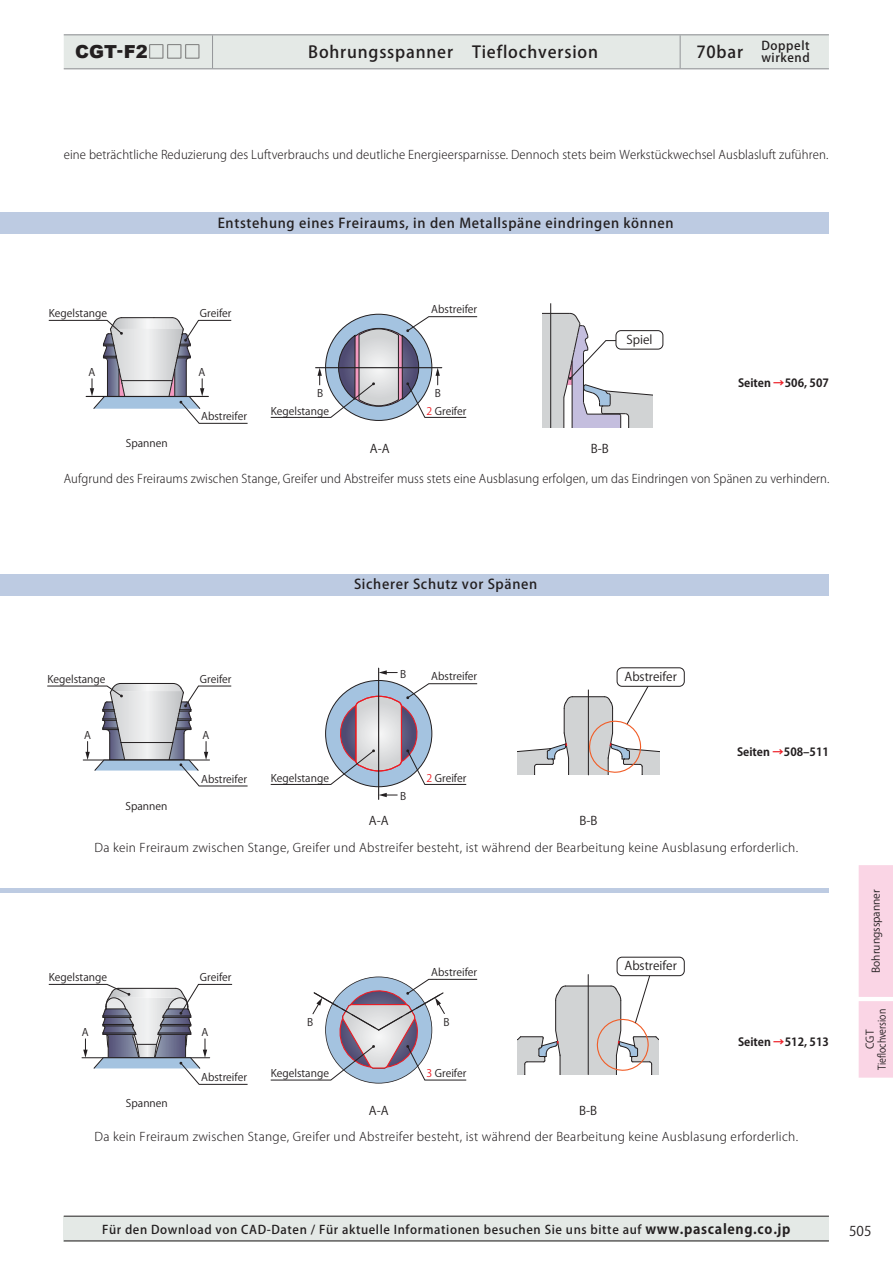
<style>
.page{position:relative;width:893px;height:1263px;background:#fff}
.page>*{position:absolute;margin:0;border:0;box-sizing:border-box;transform-origin:0 0}
.t1{font:900 18px "Arial";color:#231f20}
.t2{font:16.5px "Koz Go Pro Medium 90 msp RKSJ H";letter-spacing:.05em;color:#231f20}
.t3{font:13.5px "Koz Go Pro Medium 90 msp RKSJ H";letter-spacing:.05em;color:#231f20}
.t4{font:13.5px "Koz Go Pro Regular 90 msp RKSJ H";color:#231f20}
.t5{font:12px "Koz Go Pro Light 90 msp RKSJ H";letter-spacing:.01em;color:#231f20}
.t6{font:12px "Koz Go Pro Light 90 msp RKSJ H";letter-spacing:.01em;color:#231f20;scale:.96 1}
.t7{font:12px "Koz Go Pro Light 90 msp RKSJ H";letter-spacing:.01em;color:#231f20;scale:.95 1}
.t8{font:12px/12px "Koz Go Pro Medium 90 msp RKSJ H";letter-spacing:.05em;color:#231f20}
.t9{font:12px "Koz Go Pro Regular 90 msp RKSJ H";color:#231f20}
.t10{font:11.25px "Koz Go Pro Bold 90 msp RKSJ H";color:#231f20}
.t11{font:10.5px/12px "Koz Go Pro Regular 90 msp RKSJ H";color:#231f20;text-align:center}
.s1{font-size:17.25px}
.s2{font-family:"Koz Go Pro Extra Light 90 msp RKSJ H";font-weight:400;font-size:17.25px}
.s3{color:#ed1c24}
.s4{font-family:"Koz Go Pro Bold 90 msp RKSJ H";font-size:13.5px}
</style>
<div class="page">
<div style="left:64px;top:1216px;width:765px;height:25px;background:#e4e9e6"></div>
<hr style="left:64px;top:1216px;width:765px;height:1px;background:#231f20">
<hr style="left:64px;top:1241px;width:765px;height:1px;background:#231f20">
<div style="left:64px;top:35px;width:765px;height:33px;background:#e4e9e6"></div>
<hr style="left:212px;top:35px;width:1px;height:33px;background:#939598">
<hr style="left:680px;top:35px;width:1px;height:33px;background:#939598">
<hr style="left:64px;top:34px;width:765px;height:1px;background:#939598">
<hr style="left:64px;top:68px;width:765px;height:1px;background:#939598">
<div style="left:859px;top:865px;width:34px;height:213px;background:#fad5e5"></div>
<hr style="left:550px;top:303px;width:1px;height:125px;background:#231f20">
<hr style="left:0;top:889px;width:829px;height:4px;background:#bdcbe2">
<svg style="left:542px;top:313px;width:111px;height:115px"></svg>
<svg style="left:518px;top:972px;width:141px;height:103px"></svg>
<svg style="left:518px;top:681px;width:141px;height:94px"></svg>
<div style="left:0;top:213px;width:829px;height:21px;background:#bdcbe2"></div>
<div style="left:0;top:574px;width:829px;height:21px;background:#bdcbe2"></div>
<div style="left:617px;top:668px;width:67px;height:18px;background:#fff;border-radius:5px"></div>
<div style="left:617px;top:667px;width:68px;height:20px;border:1px solid #231f20;border-radius:5px"></div>
<div style="left:617px;top:957px;width:67px;height:19px;background:#fff;border-radius:5px"></div>
<div style="left:617px;top:957px;width:68px;height:19px;border:1px solid #231f20;border-radius:5px"></div>
<div style="left:616px;top:331px;width:47px;height:18px;background:#fff;border-radius:5px"></div>
<div style="left:616px;top:330px;width:47px;height:19px;border:1px solid #231f20;border-radius:5px"></div>
<svg style="left:270px;top:316px;width:207px;height:768px"></svg>
<svg style="left:48px;top:317px;width:200px;height:107px"></svg>
<svg style="left:47px;top:683px;width:201px;height:103px"></svg>
<svg style="left:48px;top:984px;width:200px;height:101px"></svg>
<h1 class="t1" style="left:75px;top:38px;width:128px">CGT<span class="s1">-</span>F2<span class="s2">□□□</span></h1>
<h2 class="t2" style="left:308px;top:46px;width:291px">Bohrungsspanner Tieflochversion</h2>
<h2 class="t2" style="left:696px;top:46px;width:66px">70bar　</h2>
<p class="t8" style="left:761px;top:41px;width:50px">Doppelt wirkend</p>
<p class="t6" style="left:64px;top:150px;width:798px">eine beträchtliche Reduzierung des Luftverbrauchs und deutliche Energieersparnisse. Dennoch stets beim Werkstückwechsel Ausblasluft zuführen.</p>
<p class="t11" style="left:49px;top:309px;width:60px">Kegelstange</p>
<p class="t3" style="left:218px;top:218px;width:457px">Entstehung eines Freiraums, in den Metallspäne eindringen können</p>
<p class="t11" style="left:200px;top:309px;width:33px">Greifer</p>
<p class="t11" style="left:431px;top:305px;width:47px">Abstreifer</p>
<p class="t9" style="left:626px;top:335px;width:28px">Spiel</p>
<p class="t11" style="left:88px;top:368px;width:8px">A</p>
<p class="t11" style="left:199px;top:368px;width:8px">A</p>
<p class="t11" style="left:126px;top:438px;width:43px">Spannen</p>
<p class="t11" style="left:201px;top:411px;width:47px">Abstreifer</p>
<p class="t11" style="left:317px;top:389px;width:8px">B</p>
<p class="t11" style="left:435px;top:389px;width:8px">B</p>
<p class="t11" style="left:271px;top:406px;width:60px">Kegelstange</p>
<p class="t11" style="left:427px;top:406px;width:41px"><span class="s3">2</span> Greifer</p>
<p class="t9" style="left:370px;top:444px;width:21px">A-A</p>
<p class="t9" style="left:591px;top:444px;width:20px">B-B</p>
<p class="t10" style="left:738px;top:379px;width:92px">Seiten <span class="s3">→</span>506, 507</p>
<p class="t7" style="left:64px;top:474px;width:807px">Aufgrund des Freiraums zwischen Stange, Greifer und Abstreifer muss stets eine Ausblasung erfolgen, um das Eindringen von Spänen zu verhindern.</p>
<p class="t3" style="left:354px;top:579px;width:185px">Sicherer Schutz vor Spänen</p>
<p class="t11" style="left:47px;top:674px;width:60px">Kegelstange</p>
<p class="t11" style="left:200px;top:674px;width:33px">Greifer</p>
<p class="t11" style="left:84px;top:730px;width:8px">A</p>
<p class="t11" style="left:203px;top:730px;width:8px">A</p>
<p class="t11" style="left:126px;top:802px;width:43px">Spannen</p>
<p class="t11" style="left:201px;top:774px;width:47px">Abstreifer</p>
<p class="t11" style="left:400px;top:669px;width:8px">B</p>
<p class="t11" style="left:431px;top:672px;width:47px">Abstreifer</p>
<p class="t11" style="left:271px;top:773px;width:60px">Kegelstange</p>
<p class="t11" style="left:427px;top:773px;width:41px"><span class="s3">2</span> Greifer</p>
<p class="t11" style="left:400px;top:791px;width:8px">B</p>
<p class="t9" style="left:369px;top:816px;width:21px">A-A</p>
<p class="t9" style="left:579px;top:816px;width:20px">B-B</p>
<p class="t9" style="left:624px;top:672px;width:54px">Abstreifer</p>
<p class="t10" style="left:737px;top:747px;width:93px">Seiten <span class="s3">→</span>508‒511</p>
<p class="t5" style="left:95px;top:843px;width:705px">Da kein Freiraum zwischen Stange, Greifer und Abstreifer besteht, ist während der Bearbeitung keine Ausblasung erforderlich.</p>
<p class="t11" style="left:49px;top:973px;width:60px">Kegelstange</p>
<p class="t11" style="left:200px;top:973px;width:33px">Greifer</p>
<p class="t11" style="left:82px;top:1028px;width:8px">A</p>
<p class="t11" style="left:201px;top:1028px;width:8px">A</p>
<p class="t11" style="left:126px;top:1099px;width:43px">Spannen</p>
<p class="t11" style="left:201px;top:1072px;width:47px">Abstreifer</p>
<p class="t11" style="left:431px;top:967px;width:47px">Abstreifer</p>
<p class="t11" style="left:307px;top:1017px;width:8px">B</p>
<p class="t11" style="left:443px;top:1017px;width:8px">B</p>
<p class="t11" style="left:271px;top:1069px;width:60px">Kegelstange</p>
<p class="t11" style="left:427px;top:1069px;width:41px"><span class="s3">3</span> Greifer</p>
<p class="t9" style="left:369px;top:1106px;width:21px">A-A</p>
<p class="t9" style="left:624px;top:961px;width:54px">Abstreifer</p>
<p class="t9" style="left:579px;top:1106px;width:20px">B-B</p>
<p class="t10" style="left:738px;top:1038px;width:92px">Seiten <span class="s3">→</span>512, 513</p>
<p class="t5" style="left:95px;top:1132px;width:705px">Da kein Freiraum zwischen Stange, Greifer und Abstreifer besteht, ist während der Bearbeitung keine Ausblasung erforderlich.</p>
<p class="t11" style="left:871px;top:973px;width:85px;rotate:-90deg">Bohrungsspanner</p>
<p class="t11" style="left:865px;top:1070px;width:62px;rotate:-90deg">CGT<br>Tieflochversion</p>
<p class="t8" style="left:102px;top:1225px;width:690px">Für den Download von CAD-Daten / Für aktuelle Informationen besuchen Sie uns bitte auf <span class="s4">www.pascaleng.co.jp</span></p>
<p class="t4" style="left:849px;top:1226px;width:24px">505</p>
</div>
